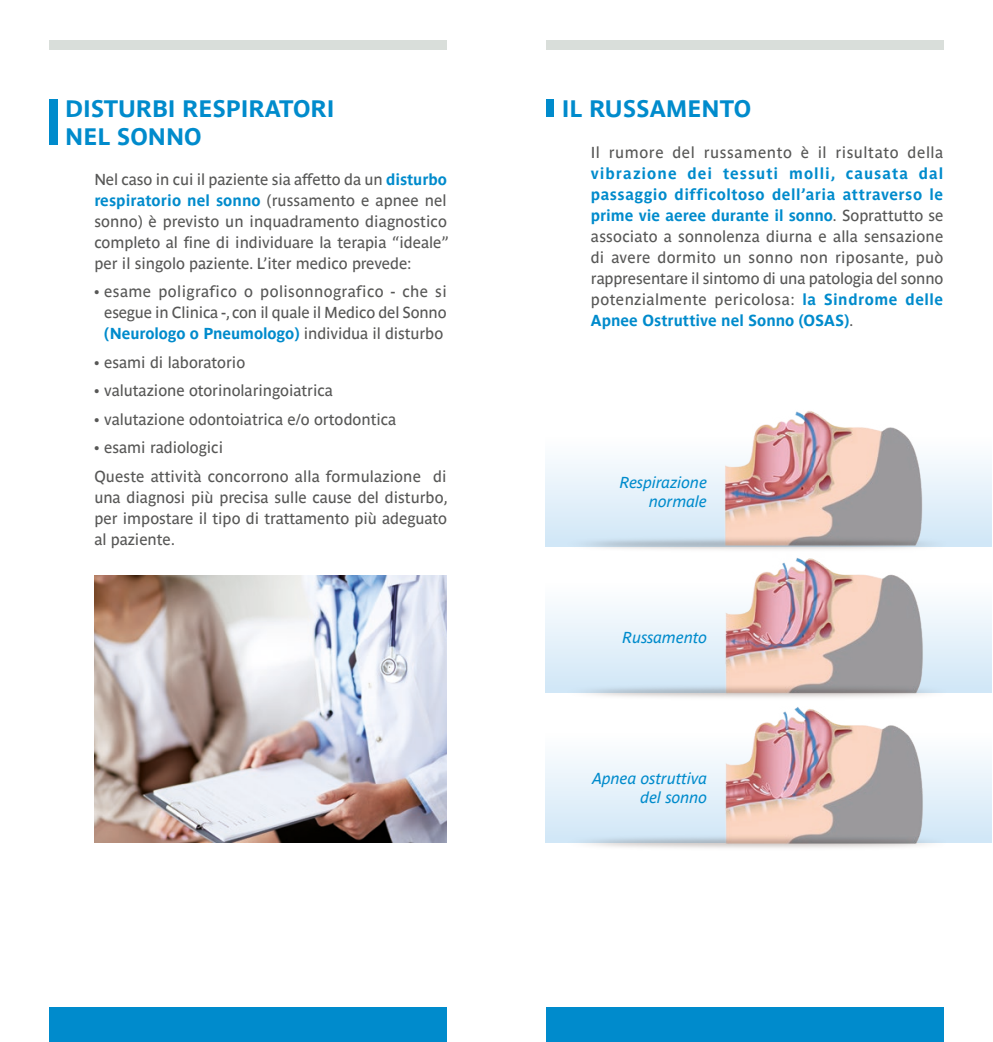
<style>
.page{position:relative;width:993px;height:1042px;background:#fff}
.page>*{position:absolute;margin:0;border:0;box-sizing:border-box;transform-origin:0 0}
.t1{font:700 23.62px/28px "Parisine Ptf";color:#008bcc}
.t2{font:15.75px/21px "Parisine Ptf";letter-spacing:-.005em;color:#575756;text-align:justify}
.t3{font:italic 15.75px/19.2px "Parisine Ptf";letter-spacing:-.005em;color:#008bcc;text-align:right}
.t4{font:15.75px "Parisine Ptf";letter-spacing:.035em;color:#575756}
.s1{font-weight:700;color:#008bcc}
</style>
<div class="page">
<div style="left:50px;top:1007px;width:396px;height:35px;background:#008bcc"></div>
<div style="left:546px;top:1007px;width:397px;height:35px;background:#008bcc"></div>
<div style="left:50px;top:40px;width:396px;height:10px;background:#d9deda"></div>
<div style="left:546px;top:40px;width:397px;height:10px;background:#d9deda"></div>
<div style="left:546px;top:99px;width:7px;height:18px;background:#008bcc"></div>
<img style="left:94px;top:575px;width:352px;height:267px">
<div style="left:50px;top:99px;width:7px;height:46px;background:#008bcc"></div>
<div style="left:545px;top:583px;width:446px;height:109px;background:linear-gradient(to bottom,#fefefe,#d0e6f6)"></div>
<div style="left:545px;top:733px;width:446px;height:109px;background:linear-gradient(to bottom,#fefffe,#d0e6f6)"></div>
<div style="left:545px;top:437px;width:446px;height:109px;background:linear-gradient(to bottom,#fefefe,#d0e6f6)"></div>
<img style="left:720px;top:411px;width:218px;height:404px">
<img style="left:551px;top:516px;width:428px;height:56px">
<img style="left:551px;top:664px;width:428px;height:56px">
<img style="left:551px;top:815px;width:428px;height:33px">
<h1 class="t1" style="left:65px;top:92px;width:271px">DISTURBI RESPIRATORI<br>NEL SONNO</h1>
<p class="t2" style="left:94px;top:167px;width:356px;text-align:left">Nel caso in cui il paziente sia affetto da un <span class="s1">disturbo respiratorio nel sonno</span> (russamento e apnee nel sonno) è previsto un inquadramento diagnostico completo al fine di individuare la terapia “ideale” per il singolo paziente. L’iter medico prevede:</p>
<p class="t2" style="left:104px;top:280px;width:344px;text-indent:-10px">• esame poligrafico o polisonnografico - che si esegue in Clinica -, con il quale il Medico del Sonno <span class="s1">(Neurologo o Pneumologo)</span> individua il disturbo</p>
<p class="t2" style="left:94px;top:350px;width:152px">• esami di laboratorio</p>
<p class="t2" style="left:94px;top:379px;width:240px">• valutazione otorinolaringoiatrica</p>
<p class="t2" style="left:94px;top:407px;width:303px">• valutazione odontoiatrica e/o ortodontica</p>
<p class="t2" style="left:94px;top:432px;width:354px;line-height:28.5px">• esami radiologici<br>Queste attività concorrono alla formulazione di</p>
<p class="t2" style="left:94px;top:485px;width:355px">una diagnosi più precisa sulle cause del disturbo, per impostare il tipo di trattamento più adeguato al paziente.</p>
<h1 class="t1" style="left:561px;top:92px;width:191px">IL RUSSAMENTO</h1>
<p class="t4" style="left:590px;top:141px;width:354px">Il rumore del russamento è il risultato della</p>
<p class="t2" style="left:590px;top:162px;width:354px"><span class="s1">vibrazione dei tessuti molli, causata dal passaggio difficoltoso dell’aria attraverso le prime vie aeree durante il sonno</span>. Soprattutto se associato a sonnolenza diurna e alla sensazione di avere dormito un sonno non riposante, può rappresentare il sintomo di una patologia del sonno potenzialmente pericolosa: <span class="s1">la Sindrome delle Apnee Ostruttive nel Sonno (OSAS)</span>.</p>
<p class="t3" style="left:619px;top:471px;width:89px">Respirazione normale</p>
<p class="t3" style="left:622px;top:627px;width:86px">Russamento</p>
<p class="t3" style="left:592px;top:767px;width:116px">Apnea ostruttiva del sonno</p>
</div>
